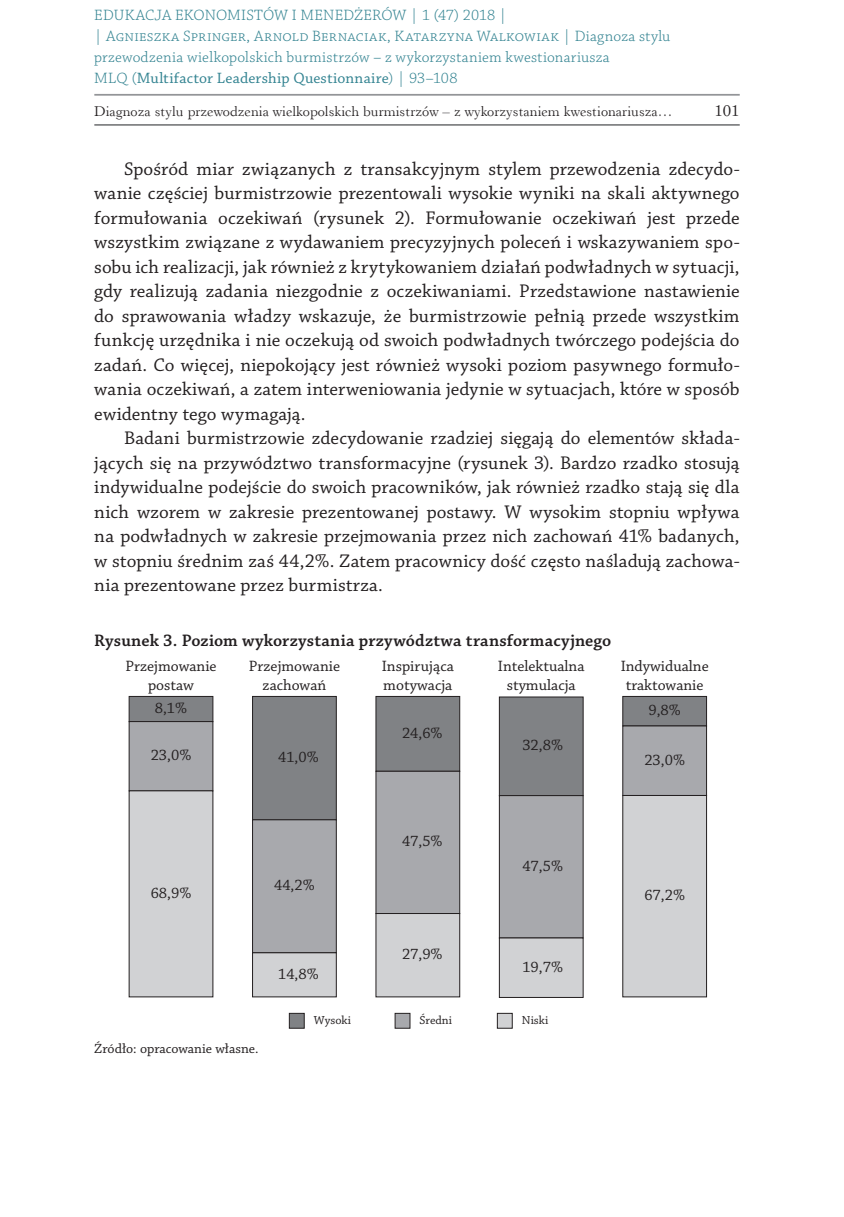
<style>
.page{position:relative;width:844px;height:1217px;background:#fff}
.page>*{position:absolute;margin:0;border:0;box-sizing:border-box;transform-origin:0 0}
.t1{font:19.25px/24.5px "Chaparral Pro";letter-spacing:.005em;color:#231f20;text-align:justify}
.t2{font:600 17.5px "Chaparral Pro";letter-spacing:.01em;color:#231f20}
.t3{font:17.5px "Revivl 555 EU";color:#231f20}
.t4{font:300 15.75px/21px "Chaparral Pro";letter-spacing:.01em;color:#318290}
.t5{font:15.75px/18.9px "Chaparral Pro";color:#231f20;text-align:center}
.t6{font:14.88px "Revivl 555 EU";color:#231f20}
.t7{font:14px "Chaparral Pro";color:#231f20}
.t8{font:12.25px "Chaparral Pro";color:#231f20}
.s1{font-weight:400}
</style>
<div class="page">
<hr style="left:94px;top:124px;width:645px;height:2px;background:#57585a">
<hr style="left:94px;top:94px;width:645px;height:2px;background:#939598">
<div style="left:252px;top:696px;width:84px;height:124px;background:#808285;border:1px solid #231f20"></div>
<div style="left:252px;top:952px;width:84px;height:45px;background:#d1d2d4"></div>
<div style="left:252px;top:819px;width:84px;height:134px;background:#a8a9ad;border:1px solid #231f20"></div>
<div style="left:375px;top:696px;width:85px;height:75px;background:#808285;border:1px solid #231f20"></div>
<div style="left:375px;top:771px;width:85px;height:143px;background:#a8a9ad;border:1px solid #231f20"></div>
<div style="left:375px;top:913px;width:85px;height:84px;background:#d1d2d4;border:1px solid #231f20"></div>
<div style="left:499px;top:697px;width:84px;height:99px;background:#808285;border:1px solid #231f20"></div>
<div style="left:499px;top:795px;width:84px;height:143px;background:#a8a9ad;border:1px solid #231f20"></div>
<div style="left:499px;top:938px;width:84px;height:60px;background:#d1d2d4;border:1px solid #231f20"></div>
<div style="left:622px;top:696px;width:84px;height:30px;background:#808285;border:1px solid #231f20"></div>
<div style="left:622px;top:726px;width:84px;height:70px;background:#a8a9ad"></div>
<div style="left:622px;top:795px;width:84px;height:202px;background:#d1d2d4"></div>
<div style="left:129px;top:696px;width:84px;height:26px;background:#808285;border:1px solid #231f20"></div>
<div style="left:129px;top:721px;width:84px;height:70px;background:#a8a9ad;border:1px solid #231f20"></div>
<div style="left:129px;top:791px;width:84px;height:206px;background:#d1d2d4"></div>
<div style="left:289px;top:1013px;width:15px;height:15px;background:#808285;border:1px solid #231f20"></div>
<div style="left:497px;top:1013px;width:15px;height:15px;background:#d1d2d4;border:1px solid #231f20"></div>
<div style="left:395px;top:1013px;width:15px;height:15px;background:#a8a9ad;border:1px solid #231f20"></div>
<p class="t4" style="left:94px;top:6px;width:577px">EDUKACJA EKONOMISTÓW I MENEDŻERÓW | 1 (47) 2018 |<br>| Agnieszka Springer, Arnold Bernaciak, Katarzyna Walkowiak | Diagnoza stylu przewodzenia wielkopolskich burmistrzów – z wykorzystaniem kwestionariusza<br>MLQ (<span class="s1">Multifactor Leadership Questionnaire</span>) | 93–108</p>
<p class="t6" style="left:94px;top:102px;width:579px">Diagnoza stylu przewodzenia wielkopolskich burmistrzów – z wykorzystaniem kwestionariusza…</p>
<p class="t3" style="left:714px;top:99px;width:27px">101</p>
<p class="t1" style="left:94px;top:157px;width:646px;text-indent:30px">Spośród miar związanych z transakcyjnym stylem przewodzenia zdecydo‑ wanie częściej burmistrzowie prezentowali wysokie wyniki na skali aktywnego formułowania oczekiwań (rysunek 2). Formułowanie oczekiwań jest przede wszystkim związane z wydawaniem precyzyjnych poleceń i wskazywaniem spo‑ sobu ich realizacji, jak również z krytykowaniem działań podwładnych w sytuacji, gdy realizują zadania niezgodnie z oczekiwaniami. Przedstawione nastawienie do sprawowania władzy wskazuje, że burmistrzowie pełnią przede wszystkim funkcję urzędnika i nie oczekują od swoich podwładnych twórczego podejścia do zadań. Co więcej, niepokojący jest również wysoki poziom pasywnego formuło‑ wania oczekiwań, a zatem interweniowania jedynie w sytuacjach, które w sposób ewidentny tego wymagają.</p>
<p class="t1" style="left:94px;top:427px;width:646px;text-indent:30px">Badani burmistrzowie zdecydowanie rzadziej sięgają do elementów składa‑ jących się na przywództwo transformacyjne (rysunek 3). Bardzo rzadko stosują indywidualne podejście do swoich pracowników, jak również rzadko stają się dla nich wzorem w zakresie prezentowanej postawy. W wysokim stopniu wpływa na podwładnych w zakresie przejmowania przez nich zachowań 41% badanych, w stopniu średnim zaś 44,2%. Zatem pracownicy dość często naśladują zachowa‑ nia prezentowane przez burmistrza.</p>
<p class="t2" style="left:94px;top:630px;width:518px">Rysunek 3. Poziom wykorzystania przywództwa transformacyjnego</p>
<p class="t5" style="left:125px;top:657px;width:93px">Przejmowanie postaw</p>
<p class="t5" style="left:155px;top:699px;width:34px">8,1%</p>
<p class="t5" style="left:151px;top:746px;width:42px">23,0%</p>
<p class="t5" style="left:151px;top:884px;width:42px">68,9%</p>
<p class="t5" style="left:249px;top:657px;width:93px">Przejmowanie zachowań</p>
<p class="t5" style="left:278px;top:748px;width:42px">41,0%</p>
<p class="t5" style="left:274px;top:876px;width:42px">44,2%</p>
<p class="t5" style="left:278px;top:965px;width:42px">14,8%</p>
<p class="t5" style="left:382px;top:657px;width:74px;text-align:left">Inspirująca motywacja</p>
<p class="t5" style="left:402px;top:724px;width:42px">24,6%</p>
<p class="t5" style="left:402px;top:832px;width:42px">47,5%</p>
<p class="t5" style="left:402px;top:945px;width:42px">27,9%</p>
<p class="t5" style="left:498px;top:657px;width:88px">Intelektualna stymulacja</p>
<p class="t5" style="left:522px;top:736px;width:42px">32,8%</p>
<p class="t5" style="left:522px;top:857px;width:42px">47,5%</p>
<p class="t5" style="left:522px;top:958px;width:42px">19,7%</p>
<p class="t8" style="left:314px;top:1013px;width:39px">Wysoki</p>
<p class="t8" style="left:419px;top:1013px;width:34px">Średni</p>
<p class="t8" style="left:521px;top:1013px;width:28px">Niski</p>
<p class="t7" style="left:94px;top:1041px;width:166px">Źródło: opracowanie własne.</p>
<p class="t5" style="left:620px;top:657px;width:89px">Indywidualne traktowanie</p>
<p class="t5" style="left:648px;top:701px;width:34px">9,8%</p>
<p class="t5" style="left:644px;top:751px;width:42px">23,0%</p>
<p class="t5" style="left:644px;top:886px;width:42px">67,2%</p>
</div>
